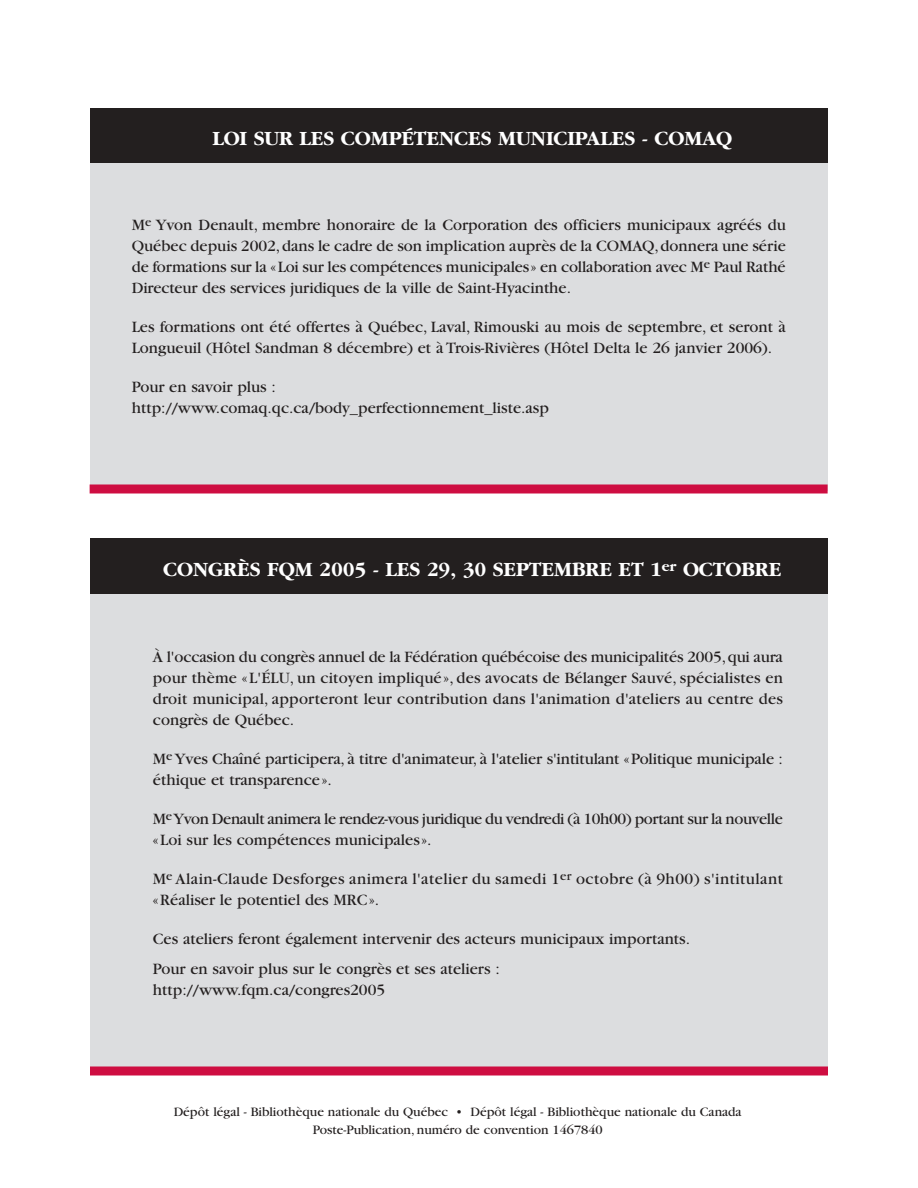
<style>
.page{position:relative;width:918px;height:1188px;background:#fff}
.page>*{position:absolute;margin:0;border:0;box-sizing:border-box;transform-origin:0 0}
.t1{font:700 21px "Garamond";color:#fff}
.t2{font:16.5px/21px "Garamond";color:#231f1f}
.t3{font:16.5px/21px "Garamond";letter-spacing:-.025em;color:#231f1f}
.t4{font:16.5px/21px "Garamond";letter-spacing:.025em;color:#231f1f}
.t5{font:13.5px/18px "Garamond";color:#231f1f;text-align:center}
</style>
<div class="page">
<div style="left:90px;top:544px;width:738px;height:523px;background:#dcdddf"></div>
<div style="left:90px;top:539px;width:738px;height:55px;background:#231f1f"></div>
<div style="left:90px;top:1066px;width:738px;height:10px;background:#ce0d41"></div>
<div style="left:90px;top:110px;width:738px;height:381px;background:#dcdddf"></div>
<div style="left:90px;top:484px;width:738px;height:10px;background:#ce0d41"></div>
<div style="left:90px;top:108px;width:738px;height:54px;background:#231f1f"></div>
<p class="t1" style="left:212px;top:130px;width:521px">LOI SUR LES COMPÉTENCES MUNICIPALES - COMAQ</p>
<p class="t2" style="left:132px;top:216px;width:656px;text-align:justify">M<sup>e</sup> Yvon Denault, membre honoraire de la Corporation des officiers municipaux agréés du Québec depuis 2002,dans le cadre de son implication auprès de la COMAQ,donnera une série de formations sur la «Loi sur les compétences municipales» en collaboration avec M<sup>e</sup> Paul Rathé Directeur des services juridiques de la ville de Saint-Hyacinthe.</p>
<p class="t2" style="left:132px;top:318px;width:656px">Les formations ont été offertes à Québec, Laval, Rimouski au mois de septembre, et seront à<br>Longueuil (Hôtel Sandman 8 décembre) et à Trois-Rivières (Hôtel Delta le 26 janvier 2006).</p>
<p class="t2" style="left:132px;top:378px;width:419px">Pour en savoir plus : http://www.comaq.qc.ca/body_perfectionnement_liste.asp</p>
<p class="t1" style="left:163px;top:562px;width:620px">CONGRÈS FQM 2005 - LES 29, 30 SEPTEMBRE ET 1<sup>er</sup> OCTOBRE</p>
<p class="t2" style="left:153px;top:648px;width:632px;text-align:justify">À l'occasion du congrès annuel de la Fédération québécoise des municipalités 2005,qui aura pour thème «L'ÉLU, un citoyen impliqué», des avocats de Bélanger Sauvé, spécialistes en droit municipal, apporteront leur contribution dans l'animation d'ateliers au centre des congrès de Québec.</p>
<p class="t2" style="left:153px;top:750px;width:632px">M<sup>e</sup> Yves Chaîné participera, à titre d'animateur, à l'atelier s'intitulant «Politique municipale : éthique et transparence».</p>
<p class="t3" style="left:153px;top:810px;width:631px">M<sup>e</sup>Yvon Denault animera le rendez-vous juridique du vendredi (à 10h00) portant sur la nouvelle «Loi sur les compétences municipales».</p>
<p class="t4" style="left:153px;top:870px;width:632px">M<sup>e</sup> Alain-Claude Desforges animera l'atelier du samedi 1<sup>er</sup> octobre (à 9h00) s'intitulant «Réaliser le potentiel des MRC».</p>
<p class="t2" style="left:153px;top:925px;width:539px;line-height:30px">Ces ateliers feront également intervenir des acteurs municipaux importants.<br>Pour en savoir plus sur le congrès et ses ateliers :</p>
<p class="t2" style="left:153px;top:981px;width:234px">http://www.fqm.ca/congres2005</p>
<p class="t5" style="left:174px;top:1104px;width:569px">Dépôt légal - Bibliothèque nationale du Québec • Dépôt légal - Bibliothèque nationale du Canada<br>Poste-Publication, numéro de convention 1467840</p>
</div>
